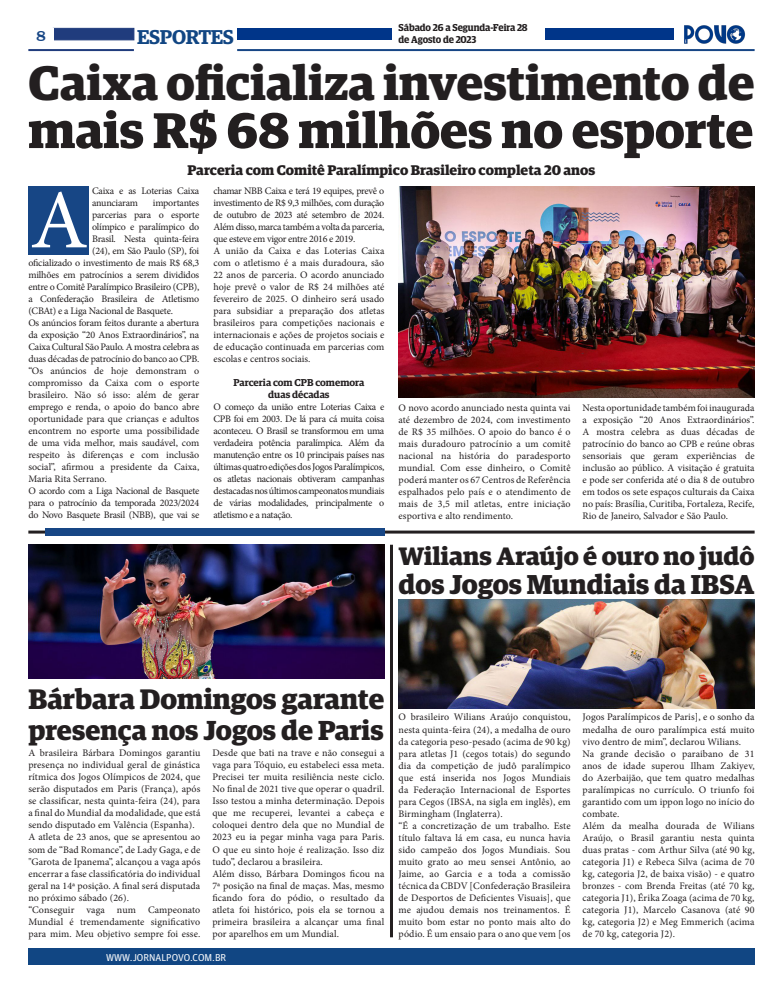
<style>
.page{position:relative;width:783px;height:993px;background:#fff}
.page>*{position:absolute;margin:0;border:0;box-sizing:border-box;transform-origin:0 0}
.t1{font:83.8px "Minion Pro";color:#fff}
.t2{font:700 50.1px "Guardian Egyptian";color:#231f20}
.t3{font:700 48.5px "Guardian Egyptian";color:#231f20}
.t4{font:700 28.2px "Guardian Egyptian";color:#231f20}
.t5{font:700 27.5px "Guardian Egyptian";color:#231f20}
.t6{font:700 27.3px "Guardian Egyptian";color:#231f20}
.t7{font:700 25.2px "Guardian Egyptian";color:#231f20}
.t8{font:600 20px "Guardian Egyptian";letter-spacing:-.02em;color:#114683}
.Título_-_2_colunas{font:16px "Clarendon BT";color:#174685}
.t9{font:700 14px "Guardian Egyptian";color:#231f20}
.t10{font:10px/12px "Minion Pro";color:#231f20;text-align:justify}
.t11{font:10px/12px "Minion Pro";letter-spacing:-.02em;color:#231f20}
.t12{font:600 10px "Guardian Egyptian Display";letter-spacing:-.005em;color:#231f20}
.t13{font:600 10px "Guardian Egyptian";color:#231f20}
.t14{font:10px "Guardian Agate Sans G1 D Regular";color:#fff}
.t15{font:10px "Minion Pro";letter-spacing:-.025em;color:#231f20}
</style>
<div class="page">
<img style="left:684px;top:25px;width:62px;height:19px">
<div style="left:53px;top:28px;width:81px;height:12px;background:#203c7d;border:1px solid #203c7d"></div>
<hr style="left:28px;top:49px;width:106px;height:2px;background:#203c7d">
<div style="left:28px;top:947px;width:726px;height:17px;background:#114683"></div>
<div style="left:237px;top:28px;width:154px;height:12px;background:#003589"></div>
<hr style="left:237px;top:49px;width:517px;height:2px;background:#174685">
<div style="left:545px;top:28px;width:129px;height:12px;background:#003589"></div>
<div style="left:28px;top:28px;width:26px;height:19px;background:#fff"></div>
<hr style="left:390px;top:544px;width:3px;height:392px;background:#231f20">
<hr style="left:28px;top:530px;width:726px;height:3px;background:#231f20">
<div style="left:45px;top:528px;width:339px;height:7px;background:#174685"></div>
<div style="left:28px;top:186px;width:61px;height:69px;background:#174685"></div>
<img style="left:398px;top:186px;width:356px;height:211px">
<img style="left:28px;top:544px;width:356px;height:133px">
<img style="left:398px;top:599px;width:356px;height:109px">
<p class="t12" style="left:398px;top:22px;width:130px">Sábado 26 a Segunda-Feira 28</p>
<h3 class="t8" style="left:137px;top:22px;width:98px">ESPORTES</h3>
<p class="t12" style="left:398px;top:34px;width:79px">de Agosto de 2023</p>
<p class="Título_-_2_colunas" style="left:36px;top:25px;width:11px">8</p>
<p class="t3" style="left:28px;top:46px;width:727px">Caixa oficializa investimento de</p>
<p class="t2" style="left:28px;top:92px;width:726px">mais R$ 68 milhões no esporte</p>
<h3 class="Título_-_2_colunas" style="left:31px;top:25px;width:21px">12</h3>
<p class="t9" style="left:187px;top:159px;width:409px">Parceria com Comitê Paralímpico Brasileiro completa 20 anos</p>
<p class="t11" style="left:92px;top:185px;width:109px">Caixa e as Loterias Caixa anunciaram</p>
<p class="t10" style="left:213px;top:185px;width:172px">chamar NBB Caixa e terá 19 equipes, prevê o investimento de R$ 9,3 milhões, com duração de outubro de 2023 até setembro de 2024.<br>Além disso, marca também a volta da parceria, que esteve em vigor entre 2016 e 2019.</p>
<p class="t10" style="left:213px;top:245px;width:172px">A união da Caixa e das Loterias Caixa com o atletismo é a mais duradoura, são 22 anos de parceria. O acordo anunciado hoje prevê o valor de R$ 24 milhões até fevereiro de 2025. O dinheiro será usado para subsidiar a preparação dos atletas brasileiros para competições nacionais e internacionais e ações de projetos sociais e de educação continuada em parcerias com escolas e centros sociais.</p>
<p class="t13" style="left:233px;top:375px;width:132px">Parceria com CPB comemora</p>
<p class="t13" style="left:268px;top:387px;width:63px">duas décadas</p>
<p class="t10" style="left:213px;top:401px;width:172px">O começo da união entre Loterias Caixa e CPB foi em 2003. De lá para cá muita coisa aconteceu. O Brasil se transformou em uma verdadeira potência paralímpica. Além da manutenção entre os 10 principais países nas últimas quatro edições dos Jogos Paralímpicos, os atletas nacionais obtiveram campanhas destacadas nos últimos campeonatos mundiais de várias modalidades, principalmente o atletismo e a natação.</p>
<p class="t1" style="left:30px;top:164px;width:59px">A</p>
<p class="t15" style="left:153px;top:196px;width:48px">importantes</p>
<p class="t11" style="left:92px;top:209px;width:109px">parcerias para o esporte</p>
<p class="t11" style="left:92px;top:221px;width:109px">olímpico e paralímpico do</p>
<p class="t11" style="left:92px;top:233px;width:109px">Brasil. Nesta quinta-feira</p>
<p class="t11" style="left:92px;top:245px;width:109px">(24), em São Paulo (SP), foi</p>
<p class="t11" style="left:28px;top:257px;width:172px">oficializado o investimento de mais R$ 68,3</p>
<p class="t11" style="left:28px;top:269px;width:172px">milhões em patrocínios a serem divididos</p>
<p class="t11" style="left:28px;top:281px;width:172px">entre o Comitê Paralímpico Brasileiro (CPB),</p>
<p class="t11" style="left:28px;top:293px;width:172px">a Confederação Brasileira de Atletismo</p>
<p class="t11" style="left:28px;top:305px;width:146px">(CBAt) e a Liga Nacional de Basquete.</p>
<p class="t10" style="left:28px;top:317px;width:172px">Os anúncios foram feitos durante a abertura da exposição “20 Anos Extraordinários”, na Caixa Cultural São Paulo. A mostra celebra as duas décadas de patrocínio do banco ao CPB.</p>
<p class="t10" style="left:28px;top:365px;width:172px">“Os anúncios de hoje demonstram o compromisso da Caixa com o esporte brasileiro. Não só isso: além de gerar emprego e renda, o apoio do banco abre oportunidade para que crianças e adultos encontrem no esporte uma possibilidade de uma vida melhor, mais saudável, com respeito às diferenças e com inclusão social”, afirmou a presidente da Caixa, Maria Rita Serrano.</p>
<p class="t10" style="left:28px;top:485px;width:172px">O acordo com a Liga Nacional de Basquete para o patrocínio da temporada 2023/2024 do Novo Basquete Brasil (NBB), que vai se</p>
<p class="t10" style="left:398px;top:401px;width:173px">O novo acordo anunciado nesta quinta vai até dezembro de 2024, com investimento de R$ 35 milhões. O apoio do banco é o mais duradouro patrocínio a um comitê nacional na história do paradesporto mundial. Com esse dinheiro, o Comitê poderá manter os 67 Centros de Referência espalhados pelo país e o atendimento de mais de 3,5 mil atletas, entre iniciação esportiva e alto rendimento.</p>
<p class="t10" style="left:582px;top:401px;width:173px">Nesta oportunidade também foi inaugurada a exposição “20 Anos Extraordinários”.<br>A mostra celebra as duas décadas de patrocínio do banco ao CPB e reúne obras sensoriais que geram experiências de inclusão ao público. A visitação é gratuita e pode ser conferida até o dia 8 de outubro em todos os sete espaços culturais da Caixa no país: Brasília, Curitiba, Fortaleza, Recife, Rio de Janeiro, Salvador e São Paulo.</p>
<p class="t7" style="left:398px;top:536px;width:357px">Wilians Araújo é ouro no judô</p>
<p class="t6" style="left:398px;top:563px;width:357px">dos Jogos Mundiais da IBSA</p>
<p class="t4" style="left:28px;top:677px;width:357px">Bárbara Domingos garante</p>
<p class="t5" style="left:28px;top:708px;width:357px">presença nos Jogos de Paris</p>
<p class="t10" style="left:28px;top:747px;width:173px">A brasileira Bárbara Domingos garantiu presença no individual geral de ginástica rítmica dos Jogos Olímpicos de 2024, que serão disputados em Paris (França), após se classificar, nesta quinta-feira (24), para a final do Mundial da modalidade, que está sendo disputado em Valência (Espanha).</p>
<p class="t10" style="left:28px;top:831px;width:173px">A atleta de 23 anos, que se apresentou ao som de “Bad Romance”, de Lady Gaga, e de "Garota de Ipanema”, alcançou a vaga após encerrar a fase classificatória do individual geral na 14ª posição. A final será disputada no próximo sábado (26).</p>
<p class="t10" style="left:28px;top:903px;width:173px">“Conseguir vaga num Campeonato Mundial é tremendamente significativo para mim. Meu objetivo sempre foi esse.</p>
<p class="t10" style="left:212px;top:747px;width:173px">Desde que bati na trave e não consegui a vaga para Tóquio, eu estabeleci essa meta.<br>Precisei ter muita resiliência neste ciclo.<br>No final de 2021 tive que operar o quadril.<br>Isso testou a minha determinação. Depois que me recuperei, levantei a cabeça e coloquei dentro dela que no Mundial de 2023 eu ia pegar minha vaga para Paris.<br>O que eu sinto hoje é realização. Isso diz tudo”, declarou a brasileira.</p>
<p class="t10" style="left:212px;top:867px;width:173px">Além disso, Bárbara Domingos ficou na 7ª posição na final de maças. Mas, mesmo ficando fora do pódio, o resultado da atleta foi histórico, pois ela se tornou a primeira brasileira a alcançar uma final por aparelhos em um Mundial.</p>
<p class="t14" style="left:106px;top:949px;width:122px">WWW.JORNALPOVO.COM.BR</p>
<p class="t10" style="left:398px;top:711px;width:173px">O brasileiro Wilians Araújo conquistou, nesta quinta-feira (24), a medalha de ouro da categoria peso-pesado (acima de 90 kg) para atletas J1 (cegos totais) do segundo dia da competição de judô paralímpico que está inserida nos Jogos Mundiais da Federação Internacional de Esportes para Cegos (IBSA, na sigla em inglês), em Birmingham (Inglaterra).</p>
<p class="t10" style="left:398px;top:819px;width:173px">“É a concretização de um trabalho. Este título faltava lá em casa, eu nunca havia sido campeão dos Jogos Mundiais. Sou muito grato ao meu sensei Antônio, ao Jaime, ao Garcia e a toda a comissão técnica da CBDV [Confederação Brasileira de Desportos de Deficientes Visuais], que me ajudou demais nos treinamentos. É muito bom estar no ponto mais alto do pódio. É um ensaio para o ano que vem [os</p>
<p class="t10" style="left:582px;top:711px;width:173px">Jogos Paralímpicos de Paris], e o sonho da medalha de ouro paralímpica está muito vivo dentro de mim”, declarou Wilians.</p>
<p class="t10" style="left:582px;top:747px;width:173px">Na grande decisão o paraibano de 31 anos de idade superou Ilham Zakiyev, do Azerbaijão, que tem quatro medalhas paralímpicas no currículo. O triunfo foi garantido com um ippon logo no início do combate.</p>
<p class="t10" style="left:582px;top:819px;width:173px">Além da mealha dourada de Wilians Araújo, o Brasil garantiu nesta quinta duas pratas - com Arthur Silva (até 90 kg, categoria J1) e Rebeca Silva (acima de 70 kg, categoria J2, de baixa visão) - e quatro bronzes - com Brenda Freitas (até 70 kg, categoria J1), Érika Zoaga (acima de 70 kg, categoria J1), Marcelo Casanova (até 90 kg, categoria J2) e Meg Emmerich (acima de 70 kg, categoria J2).</p>
</div>
